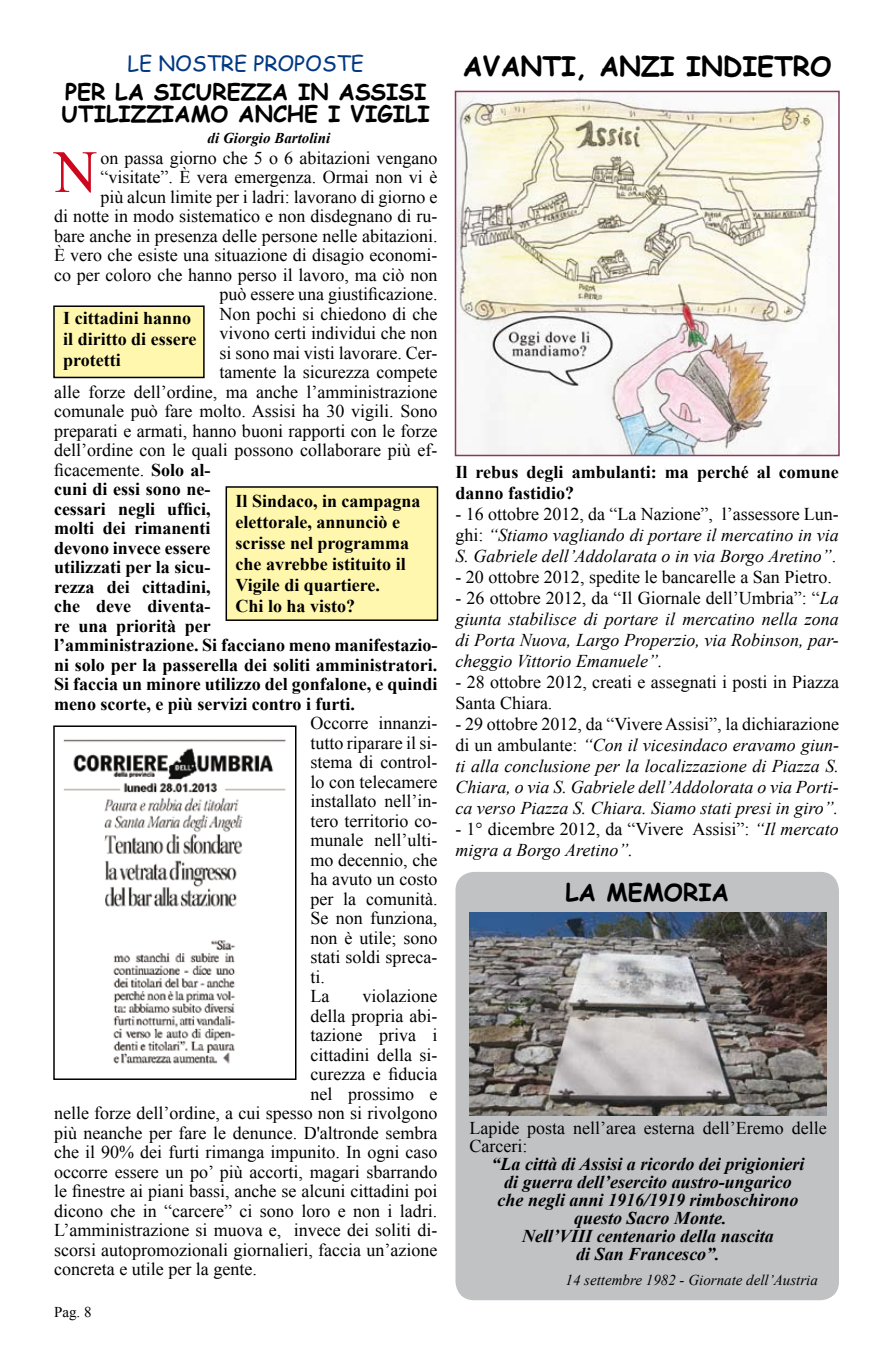
<style>
.page{position:relative;width:893px;height:1361px;background:#fff}
.page>*{position:absolute;margin:0;border:0;box-sizing:border-box;transform-origin:0 0}
.t1{font:60px "Times New Roman";color:#cd071e}
.t2{font:700 27px "Comic Sans MS";color:#000}
.t3{font:700 24px "Comic Sans MS";color:#000}
.t4{font:700 22.5px/22.5px "Comic Sans MS";color:#000}
.t5{font:21px "Comic Sans MS";color:#003882}
.t6{font:18px/19.5px "Times New Roman";color:#000}
.t7{font:italic 18px/21px "Times New Roman";color:#000;text-align:justify}
.t8{font:700 18px/21px "Times New Roman";color:#000}
.t9{font:italic 700 18px/18px "Times New Roman";color:#000;text-align:center}
.t10{font:italic 15px "Times New Roman";color:#000}
.t11{font:italic 700 15px "Times New Roman";color:#000}
.t12{font:15px "Times New Roman";color:#000}
.s1{font-weight:700}
.s2{font-style:normal}
.s3{font-style:italic}
</style>
<div class="page">
<div style="left:456px;top:872px;width:382px;height:427px;background:#c1c2c4;border-radius:18px"></div>
<div style="left:455px;top:872px;width:384px;height:428px;border:2px solid #c0c2c3;border-radius:18px"></div>
<div style="left:54px;top:306px;width:150px;height:71px;background:#fff7ae"></div>
<div style="left:53px;top:305px;width:152px;height:73px;border:2px solid #000"></div>
<div style="left:226px;top:487px;width:211px;height:133px;background:#fff7ae"></div>
<div style="left:226px;top:486px;width:212px;height:135px;border:2px solid #000"></div>
<img style="left:63px;top:739px;width:223px;height:325px">
<div style="left:53px;top:725px;width:243px;height:355px;border:2px solid #000"></div>
<img style="left:469px;top:912px;width:358px;height:204px">
<img style="left:458px;top:94px;width:368px;height:359px">
<div style="left:455px;top:91px;width:385px;height:365px;border:2px solid #863a5c"></div>
<p class="t5" style="left:128px;top:48px;width:238px">LE NOSTRE PROPOSTE</p>
<p class="t4" style="left:62px;top:79px;width:370px">PER LA SICUREZZA IN ASSISI<br>UTILIZZIAMO ANCHE I VIGILI</p>
<p class="t11" style="left:208px;top:127px;width:124px">di Giorgio Bartolini</p>
<p class="t6" style="left:100px;top:148px;width:339px">on passa giorno che 5 o 6 abitazioni vengano</p>
<p class="t6" style="left:100px;top:167px;width:339px">“visitate”. È vera emergenza. Ormai non vi è</p>
<p class="t6" style="left:100px;top:187px;width:339px">più alcun limite per i ladri: lavorano di giorno e</p>
<p class="t6" style="left:54px;top:206px;width:385px">di notte in modo sistematico e non disdegnano di ru-</p>
<p class="t6" style="left:54px;top:226px;width:385px">bare anche in presenza delle persone nelle abitazioni.</p>
<p class="t6" style="left:54px;top:245px;width:385px">È vero che esiste una situazione di disagio economi-</p>
<p class="t6" style="left:54px;top:265px;width:385px">co per coloro che hanno perso il lavoro, ma ciò non</p>
<p class="t6" style="left:220px;top:284px;width:219px">può essere una giustificazione.</p>
<p class="t6" style="left:220px;top:304px;width:219px">Non pochi si chiedono di che</p>
<p class="t6" style="left:220px;top:323px;width:219px">vivono certi individui che non</p>
<p class="t6" style="left:220px;top:343px;width:219px">si sono mai visti lavorare. Cer-</p>
<p class="t6" style="left:220px;top:362px;width:219px">tamente la sicurezza compete</p>
<p class="t6" style="left:54px;top:382px;width:385px">alle forze dell’ordine, ma anche l’amministrazione</p>
<p class="t6" style="left:54px;top:401px;width:385px">comunale può fare molto. Assisi ha 30 vigili. Sono</p>
<p class="t6" style="left:54px;top:421px;width:385px">preparati e armati, hanno buoni rapporti con le forze</p>
<p class="t6" style="left:54px;top:440px;width:385px">dell’ordine con le quali possono collaborare più ef-</p>
<p class="t6" style="left:54px;top:460px;width:158px">ficacemente. <span class="s1">Solo al-</span></p>
<p class="t8" style="left:54px;top:478px;width:158px">cuni di essi sono ne-</p>
<p class="t8" style="left:54px;top:498px;width:158px">cessari negli uffici,</p>
<p class="t8" style="left:54px;top:517px;width:158px">molti dei rimanenti</p>
<p class="t8" style="left:54px;top:537px;width:158px">devono invece essere</p>
<p class="t8" style="left:54px;top:556px;width:158px">utilizzati per la sicu-</p>
<p class="t8" style="left:54px;top:576px;width:158px">rezza dei cittadini,</p>
<p class="t8" style="left:54px;top:595px;width:158px">che deve diventa-</p>
<p class="t8" style="left:54px;top:615px;width:158px">re una priorità per</p>
<p class="t8" style="left:54px;top:634px;width:385px">l’amministrazione. Si facciano meno manifestazio-</p>
<p class="t8" style="left:54px;top:654px;width:385px">ni solo per la passerella dei soliti amministratori.</p>
<p class="t8" style="left:54px;top:673px;width:385px">Si faccia un minore utilizzo del gonfalone, e quindi</p>
<p class="t8" style="left:54px;top:693px;width:303px">meno scorte, e più servizi contro i furti.</p>
<p class="t6" style="left:311px;top:713px;width:128px">Occorre innanzi&shy;tutto riparare il si&shy;stema di control&shy;lo con telecamere installato nell’in&shy;tero territorio co&shy;munale nell’ulti&shy;mo decennio, che ha avuto un costo per la comunità.<br>Se non funziona, non è utile; sono stati soldi spreca&shy;ti.<br>La</p>
<h1 class="t1" style="left:54px;top:131px;width:45px">N</h1>
<p class="t8" style="left:63px;top:307px;width:135px">I cittadini hanno il diritto di essere protetti</p>
<p class="t8" style="left:236px;top:490px;width:187px">Il Sindaco, in campagna elettorale, annunciò e scrisse nel programma che avrebbe istituito il<br>Vigile di quartiere.<br>Chi lo ha visto?</p>
<p class="t6" style="left:362px;top:986px;width:76px">violazione</p>
<p class="t6" style="left:311px;top:1006px;width:128px">della propria abi-</p>
<p class="t6" style="left:311px;top:1025px;width:128px">tazione priva i</p>
<p class="t6" style="left:311px;top:1045px;width:128px">cittadini della si-</p>
<p class="t6" style="left:311px;top:1064px;width:128px">curezza e fiducia</p>
<p class="t6" style="left:311px;top:1084px;width:128px">nel prossimo e</p>
<p class="t6" style="left:54px;top:1103px;width:385px">nelle forze dell’ordine, a cui spesso non si rivolgono</p>
<p class="t6" style="left:54px;top:1123px;width:385px">più neanche per fare le denunce. D'altronde sembra</p>
<p class="t6" style="left:54px;top:1142px;width:385px">che il 90% dei furti rimanga impunito. In ogni caso</p>
<p class="t6" style="left:54px;top:1162px;width:385px">occorre essere un po’ più accorti, magari sbarrando</p>
<p class="t6" style="left:54px;top:1181px;width:385px">le finestre ai piani bassi, anche se alcuni cittadini poi</p>
<p class="t6" style="left:54px;top:1201px;width:385px">dicono che in “carcere” ci sono loro e non i ladri.</p>
<p class="t6" style="left:54px;top:1220px;width:385px">L’amministrazione si muova e, invece dei soliti di-</p>
<p class="t6" style="left:54px;top:1240px;width:385px">scorsi autopromozionali giornalieri, faccia un’azione</p>
<p class="t6" style="left:54px;top:1259px;width:204px">concreta e utile per la gente.</p>
<p class="t12" style="left:54px;top:1302px;width:39px">Pag. 8</p>
<h2 class="t2" style="left:463px;top:46px;width:370px">AVANTI, ANZI INDIETRO</h2>
<p class="t8" style="left:455px;top:461px;width:385px">Il rebus degli ambulanti: ma perché al comune danno fastidio?</p>
<p class="t7" style="left:455px;top:503px;width:385px"><span class="s2">- 16 ottobre 2012, da “La Nazione”, l’assessore Lun&shy;ghi:</span> “Stiamo vagliando di portare il mercatino in via S. Gabriele dell’Addolarata o in via Borgo Aretino”<span class="s2">.</span></p>
<p class="t6" style="left:455px;top:567px;width:378px">- 20 ottobre 2012, spedite le bancarelle a San Pietro.</p>
<p class="t7" style="left:455px;top:587px;width:385px"><span class="s2">- 26 ottobre 2012, da “Il Giornale dell’Umbria”: “</span>La giunta stabilisce di portare il mercatino nella zona di Porta Nuova, Largo Properzio, via Robinson, par&shy;cheggio Vittorio Emanuele”.</p>
<p class="t6" style="left:455px;top:671px;width:385px;line-height:21px">- 28 ottobre 2012, creati e assegnati i posti in Piazza<br>Santa Chiara.</p>
<p class="t7" style="left:455px;top:713px;width:385px"><span class="s2">- 29 ottobre 2012, da “Vivere Assisi”, la dichiarazione di un ambulante:</span> “Con il vicesindaco eravamo giun&shy;ti alla conclusione per la localizzazione di Piazza S.<br>Chiara, o via S. Gabriele dell’Addolorata o via Porti&shy;ca verso Piazza S. Chiara. Siamo stati presi in giro”.</p>
<p class="t6" style="left:455px;top:818px;width:385px;line-height:21px">- 1° dicembre 2012, da “Vivere Assisi”: <span class="s3">“Il mercato migra a Borgo Aretino”.</span></p>
<h3 class="t3" style="left:565px;top:874px;width:165px">LA MEMORIA</h3>
<p class="t6" style="left:469px;top:1119px;width:359px;line-height:18px">Lapide posta nell’area esterna dell’Eremo delle<br>Carceri:</p>
<p class="t9" style="left:492px;top:1154px;width:314px">“La città di Assisi a ricordo dei prigionieri di guerra dell’esercito austro-ungarico che negli anni 1916/1919 rimboschirono questo Sacro Monte.<br>Nell’VIII centenario della nascita<br>di San Francesco”.</p>
<p class="t10" style="left:566px;top:1270px;width:254px">14 settembre 1982 - Giornate dell’Austria</p>
</div>
